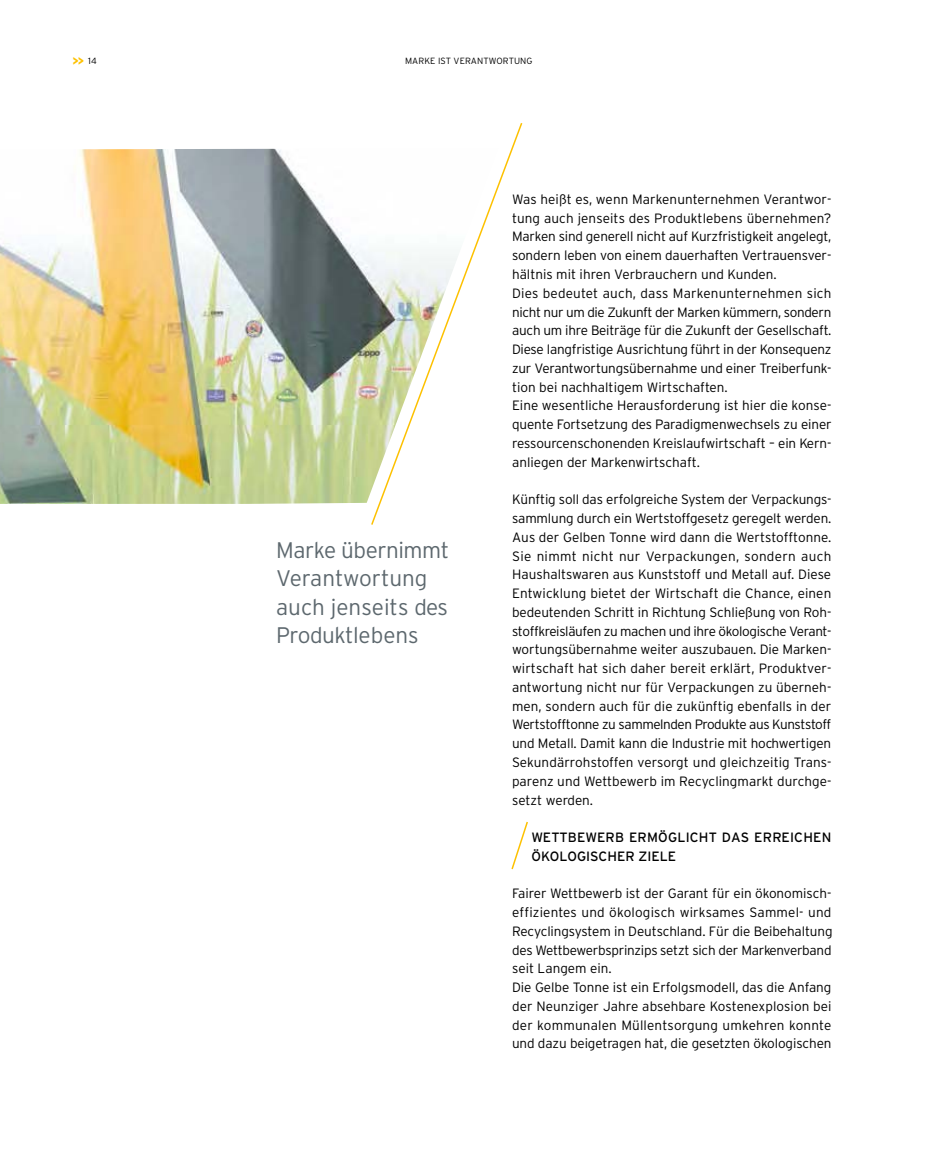
<style>
.page{position:relative;width:936px;height:1149px;background:#fff}
.page>*{position:absolute;margin:0;border:0;box-sizing:border-box;transform-origin:0 0}
.t1{font:300 22.5px/28.5px "Interstate";letter-spacing:-.01em;color:#5d686e}
.t2{font:300 13.5px/18.8px "Interstate";letter-spacing:-.01em;color:#000}
.t3{font:13.5px/18.8px "Interstate";letter-spacing:.015em;color:#000}
.t4{font:700 12px "Interstate";color:#fdc100;scale:1.2 1}
.t5{font:300 9px "Interstate";letter-spacing:.01em;color:#000}
.s1{font-weight:300;font-size:9px;color:#000}
</style>
<div class="page">
<svg style="left:0;top:123px;width:523px;height:402px"></svg>
<svg style="left:510px;top:264px;width:18px;height:606px"></svg>
<p class="t4" style="left:72px;top:54px;width:22px">&gt;&gt; <span class="s1">14</span></p>
<p class="t5" style="left:405px;top:56px;width:129px">MARKE IST VERANTWORTUNG</p>
<h1 class="t1" style="left:276px;top:535px;width:174px">Marke übernimmt<br>Verantwortung auch jenseits des<br>Produktlebens</h1>
<p class="t2" style="left:512px;top:190px;width:321px">Was heißt es, wenn Markenunternehmen Verantwor&shy;tung auch jenseits des Produktlebens übernehmen?<br>Marken sind generell nicht auf Kurzfristigkeit angelegt, sondern leben von einem dauerhaften Vertrauensver&shy;hältnis mit ihren Verbrauchern und Kunden.<br>Dies bedeutet auch, dass Markenunternehmen sich nicht nur um die Zukunft der Marken kümmern, sondern auch um ihre Beiträge für die Zukunft der Gesellschaft.<br>Diese langfristige Ausrichtung führt in der Konsequenz zur Verantwortungsübernahme und einer Treiberfunk&shy;tion bei nachhaltigem Wirtschaften.<br>Eine wesentliche Herausforderung ist hier die konse&shy;quente Fortsetzung des Paradigmenwechsels zu einer ressourcenschonenden Kreislaufwirtschaft – ein Kern&shy;anliegen der Markenwirtschaft.</p>
<p class="t2" style="left:512px;top:490px;width:321px;text-align:justify">Künftig soll das erfolgreiche System der Verpackungs&shy;sammlung durch ein Wertstoffgesetz geregelt werden.<br>Aus der Gelben Tonne wird dann die Wertstofftonne.<br>Sie nimmt nicht nur Verpackungen, sondern auch Haushaltswaren aus Kunststoff und Metall auf. Diese Entwicklung bietet der Wirtschaft die Chance, einen bedeutenden Schritt in Richtung Schließung von Roh&shy;stoffkreisläufen zu machen und ihre ökologische Verant&shy;wortungsübernahme weiter auszubauen. Die Marken&shy;wirtschaft hat sich daher bereit erklärt, Produktver&shy;antwortung nicht nur für Verpackungen zu überneh&shy;men, sondern auch für die zukünftig ebenfalls in der Wertstofftonne zu sammelnden Produkte aus Kunststoff und Metall. Damit kann die Industrie mit hochwertigen Sekundärrohstoffen versorgt und gleichzeitig Trans&shy;parenz und Wettbewerb im Recyclingmarkt durchge&shy;setzt werden.</p>
<p class="t3" style="left:531px;top:827px;width:301px">WETTBEWERB ERMÖGLICHT DAS ERREICHEN<br>ÖKOLOGISCHER ZIELE</p>
<p class="t2" style="left:512px;top:883px;width:322px">Fairer Wettbewerb ist der Garant für ein ökonomisch&shy;effizientes und ökologisch wirksames Sammel- und Recyclingsystem in Deutschland. Für die Beibehaltung des Wettbewerbsprinzips setzt sich der Markenverband seit Langem ein.<br>Die Gelbe Tonne ist ein Erfolgsmodell, das die Anfang der Neunziger Jahre absehbare Kostenexplosion bei der kommunalen Müllentsorgung umkehren konnte und dazu beigetragen hat, die gesetzten ökologischen</p>
</div>
